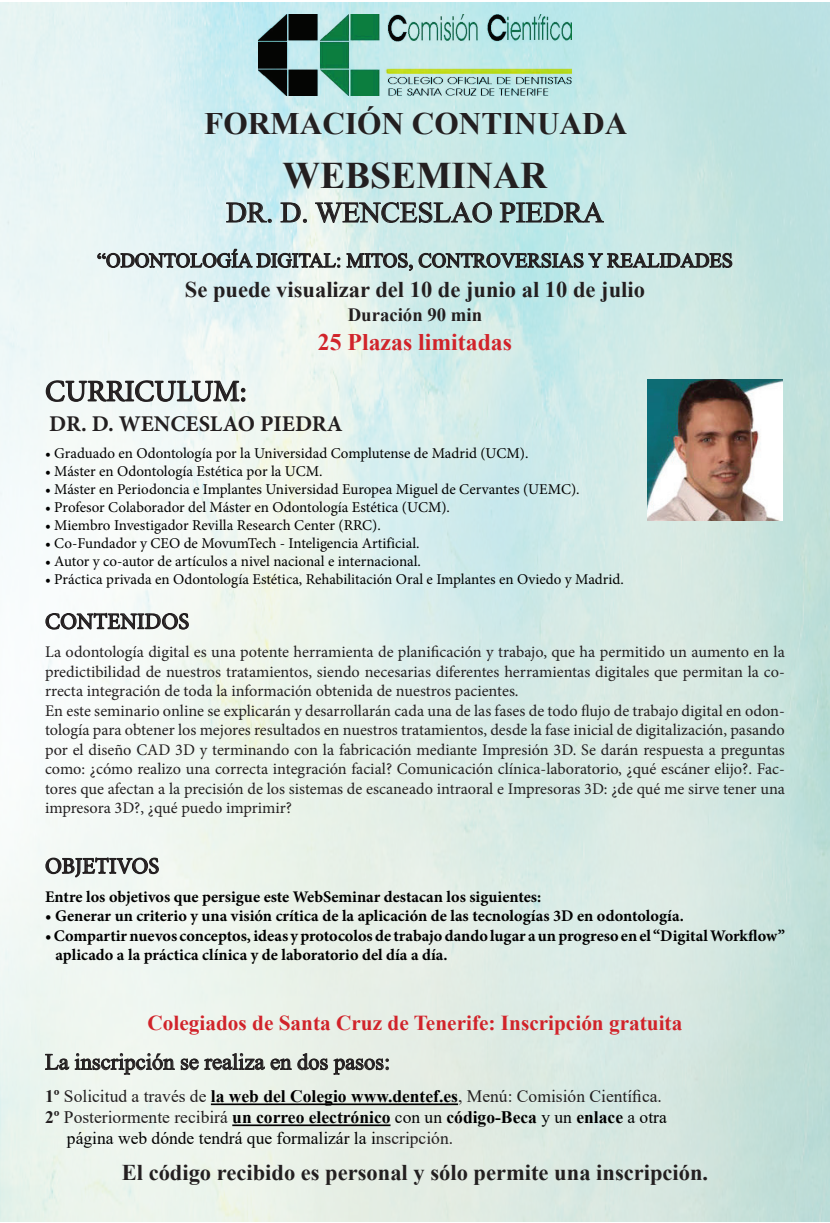
<style>
.page{position:relative;width:830px;height:1223px;background:#fff}
.page>*{position:absolute;margin:0;border:0;box-sizing:border-box;transform-origin:0 0}
.t1{font:700 37.5px "Times New Roman";color:#231f20}
.t2{font:700 31.25px "Times New Roman";color:#231f20}
.t3{font:30px "Minion Pro";color:#231f20}
.t4{font:28.75px "Times New Roman";color:#231f20}
.t5{font:700 23.75px "Times New Roman";color:#d1232a}
.t6{font:700 22.5px "Times New Roman";color:#231f20}
.t7{font:22.5px "Times New Roman";color:#231f20}
.t8{font:700 22.5px "Minion Pro";color:#231f20}
.t9{font:22.5px "Minion Pro";color:#231f20}
.t10{font:700 21.25px "Times New Roman";color:#d1232a}
.t11{font:20px "Times New Roman";color:#231f20}
.t12{font:700 18.75px "Times New Roman";color:#231f20}
.t13{font:17.5px "Times New Roman";color:#231f20}
.t14{font:700 17.5px "Times New Roman";color:#000}
.t15{font:17.5px "Times New Roman";color:#000}
.t16{font:16.25px/19.5px "Minion Pro";color:#231f20}
.t17{font:700 16.25px/19.5px "Minion Pro";color:#000}
.t18{font:15px "Minion Pro";color:#000}
.s1{font-weight:700}
.s2{font-weight:700;color:#000}
.s3{color:#231f20}
.s4{font-weight:400;color:#231f20}
.s5{font-weight:400}
</style>
<div class="page">
<img style="left:0;top:3px;width:829px;height:1218px">
<img style="left:258px;top:15px;width:313px;height:80px">
<svg style="left:45px;top:336px;width:200px;height:66px"></svg>
<svg style="left:226px;top:202px;width:46px;height:21px"></svg>
<svg style="left:280px;top:202px;width:27px;height:21px"></svg>
<svg style="left:315px;top:202px;width:177px;height:21px;background:#a1b2b0"></svg>
<svg style="left:499px;top:202px;width:104px;height:21px;background:#94aeae"></svg>
<svg style="left:96px;top:248px;width:636px;height:24px;background:#a4b6b6"></svg>
<svg style="left:45px;top:612px;width:144px;height:18px"></svg>
<svg style="left:45px;top:856px;width:114px;height:22px"></svg>
<hr style="left:211px;top:1103px;width:247px;height:2px;background:#000">
<hr style="left:232px;top:1124px;width:158px;height:2px;background:#000">
<svg style="left:45px;top:1053px;width:344px;height:21px"></svg>
<img style="left:647px;top:379px;width:135px;height:142px">
<h2 class="t2" style="left:204px;top:100px;width:424px">FORMACIÓN CONTINUADA</h2>
<h1 class="t1" style="left:282px;top:148px;width:266px">WEBSEMINAR</h1>
<h3 class="t4" style="left:226px;top:192px;width:379px">DR. D. WENCESLAO PIEDRA</h3>
<p class="t11" style="left:97px;top:246px;width:637px">“ODONTOLOGÍA DIGITAL: MITOS, CONTROVERSIAS Y REALIDADES</p>
<h3 class="t6" style="left:185px;top:273px;width:461px">Se puede visualizar del 10 de junio al 10 de julio</h3>
<p class="t12" style="left:347px;top:301px;width:136px">Duración 90 min</p>
<h3 class="t5" style="left:318px;top:324px;width:195px">25 Plazas limitadas</h3>
<h3 class="t3" style="left:45px;top:371px;width:203px">CURRICULUM:</h3>
<h3 class="t8" style="left:49px;top:408px;width:295px">DR. D. WENCESLAO PIEDRA</h3>
<p class="t18" style="left:45px;top:443px;width:485px">• Graduado en Odontología por la Universidad Complutense de Madrid (UCM).</p>
<p class="t18" style="left:45px;top:461px;width:279px">• Máster en Odontología Estética por la UCM.</p>
<p class="t18" style="left:45px;top:479px;width:536px">• Máster en Periodoncia e Implantes Universidad Europea Miguel de Cervantes (UEMC).</p>
<p class="t18" style="left:45px;top:497px;width:406px">• Profesor Colaborador del Máster en Odontología Estética (UCM).</p>
<p class="t18" style="left:45px;top:515px;width:337px">• Miembro Investigador Revilla Research Center (RRC).</p>
<p class="t18" style="left:45px;top:533px;width:376px">• Co-Fundador y CEO de MovumTech - Inteligencia Artificial.</p>
<p class="t18" style="left:45px;top:551px;width:377px">• Autor y co-autor de artículos a nivel nacional e internacional.</p>
<p class="t18" style="left:45px;top:569px;width:580px">• Práctica privada en Odontología Estética, Rehabilitación Oral e Implantes en Oviedo y Madrid.</p>
<h3 class="t9" style="left:45px;top:606px;width:145px">CONTENIDOS</h3>
<p class="t16" style="left:45px;top:642px;width:741px">La odontología digital es una potente herramienta de planificación y trabajo, que ha permitido un aumento en la predictibilidad de nuestros tratamientos, siendo necesarias diferentes herramientas digitales que permitan la co&shy;rrecta integración de toda la información obtenida de nuestros pacientes.<br>En este seminario online se explicarán y desarrollarán cada una de las fases de todo flujo de trabajo digital en odon&shy;tología para obtener los mejores resultados en nuestros tratamientos, desde la fase inicial de digitalización, pasando por el diseño CAD 3D y terminando con la fabricación mediante Impresión 3D. Se darán respuesta a preguntas como: ¿cómo realizo una correcta integración facial? Comunicación clínica-laboratorio, ¿qué escáner elijo?. Fac&shy;tores que afectan a la precisión de los sistemas de escaneado intraoral e Impresoras 3D: ¿de qué me sirve tener una impresora 3D?, ¿qué puedo imprimir?</p>
<h3 class="t9" style="left:45px;top:851px;width:115px">OBJETIVOS</h3>
<p class="t17" style="left:45px;top:886px;width:497px">Entre los objetivos que persigue este WebSeminar destacan los siguientes:</p>
<p class="t17" style="left:45px;top:906px;width:640px">• Generar un criterio y una visión crítica de la aplicación de las tecnologías 3D en odontología.</p>
<p class="t17" style="left:56px;top:925px;width:730px;text-indent:-11px">• Compartir nuevos conceptos, ideas y protocolos de trabajo dando lugar a un progreso en el “Digital Workflow” aplicado a la práctica clínica y de laboratorio del día a día.</p>
<h3 class="t10" style="left:147px;top:1007px;width:536px">Colegiados de Santa Cruz de Tenerife: Inscripción gratuita</h3>
<h3 class="t7" style="left:45px;top:1045px;width:346px">La inscripción se realiza en dos pasos:</h3>
<p class="t13" style="left:45px;top:1084px;width:618px"><span class="s1">1º</span> Solicitud a través de <span class="s2">la web del Colegio www.dentef.es</span>, Menú: Comisión Científica.</p>
<p class="t14" style="left:45px;top:1104px;width:623px"><span class="s3">2º</span> <span class="s4">Posteriormente recibirá</span> un correo electrónico <span class="s5">con un</span> código-Beca <span class="s5">y un</span> enlace <span class="s5">a otra</span></p>
<p class="t15" style="left:67px;top:1126px;width:387px">página web dónde tendrá que formalizár la i<span class="s3">nscripción.</span></p>
<h3 class="t6" style="left:122px;top:1156px;width:587px">El código recibido es personal y sólo permite una inscripción.</h3>
</div>
